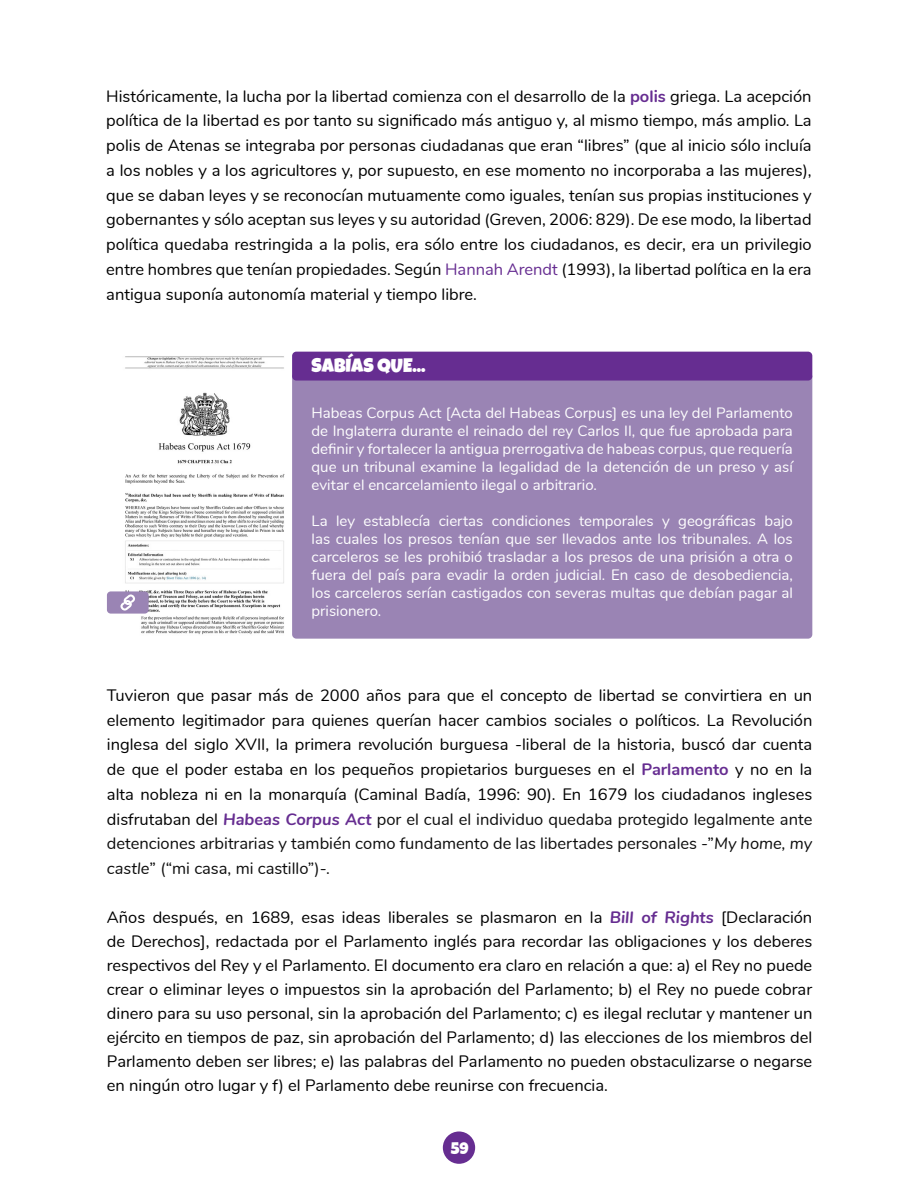
<style>
.page{position:relative;width:918px;height:1188px;background:#fff}
.page>*{position:absolute;margin:0;border:0;box-sizing:border-box;transform-origin:0 0}
.t1{font:19.5px "Luckiest Guy";color:#fff}
.t2{font:16.5px/24.8px "Nunito";color:#000;text-align:justify}
.t3{font:16.5px "Luckiest Guy";color:#fff}
.t4{font:15px/18px "Nunito";color:#fff;text-align:justify}
.s1{font-weight:700;color:#662d91}
.s2{color:#662d91}
.s3{font-weight:700;font-style:italic;color:#662d91}
.s4{color:#0d0d0d}
.s5{font-style:italic;color:#0d0d0d}
</style>
<div class="page">
<div style="left:443px;top:1131px;width:32px;height:33px;background:#662d91;border-radius:50%"></div>
<img style="left:125px;top:352px;width:169px;height:283px">
<div style="left:292px;top:372px;width:520px;height:267px;background:#9a84b4;border-radius:4px"></div>
<div style="left:292px;top:352px;width:520px;height:29px;background:#662d91;border-radius:4px"></div>
<div style="left:107px;top:591px;width:42px;height:23px;background:#9a84b4;border-radius:4px"></div>
<svg style="left:120px;top:594px;width:15px;height:17px"></svg>
<p class="t2" style="left:106px;top:83px;width:707px">Históricamente, la lucha por la libertad comienza con el desarrollo de la <span class="s1">polis</span> griega. La acepción política de la libertad es por tanto su significado más antiguo y, al mismo tiempo, más amplio. La polis de Atenas se integraba por personas ciudadanas que eran “libres” (que al inicio sólo incluía a los nobles y a los agricultores y, por supuesto, en ese momento no incorporaba a las mujeres), que se daban leyes y se reconocían mutuamente como iguales, tenían sus propias instituciones y gobernantes y sólo aceptan sus leyes y su autoridad (Greven, 2006: 829). De ese modo, la libertad política quedaba restringida a la polis, era sólo entre los ciudadanos, es decir, era un privilegio entre hombres que tenían propiedades. Según <span class="s2">Hannah Arendt</span> (1993), la libertad política en la era antigua suponía autonomía material y tiempo libre.</p>
<p class="t1" style="left:312px;top:353px;width:115px">SABÍAS QUE...</p>
<p class="t4" style="left:312px;top:403px;width:483px">Habeas Corpus Act [Acta del Habeas Corpus] es una ley del Parlamento de Inglaterra durante el reinado del rey Carlos II, que fue aprobada para definir y fortalecer la antigua prerrogativa de habeas corpus, que requería que un tribunal examine la legalidad de la detención de un preso y así evitar el encarcelamiento ilegal o arbitrario.</p>
<p class="t4" style="left:312px;top:511px;width:483px">La ley establecía ciertas condiciones temporales y geográficas bajo las cuales los presos tenían que ser llevados ante los tribunales. A los carceleros se les prohibió trasladar a los presos de una prisión a otra o fuera del país para evadir la orden judicial. En caso de desobediencia, los carceleros serían castigados con severas multas que debían pagar al prisionero.</p>
<p class="t2" style="left:107px;top:682px;width:707px">Tuvieron que pasar más de 2000 años para que el concepto de libertad se convirtiera en un elemento legitimador para quienes querían hacer cambios sociales o políticos. La Revolución inglesa del siglo XVII, la primera revolución burguesa -liberal de la historia, buscó dar cuenta de que el poder estaba en los pequeños propietarios burgueses en el <span class="s1">Parlamento</span> y no en la alta nobleza ni en la monarquía (Caminal Badía, 1996: 90). En 1679 los ciudadanos ingleses disfrutaban del <span class="s3">Habeas Corpus Act</span> <span class="s4">por el cual el individuo quedaba protegido legalmente ante detenciones arbitrarias y también como fundamento de las libertades personales -”</span><span class="s5">My home, my castle</span><span class="s4">” (“mi casa, mi castillo”)-.</span></p>
<p class="t2" style="left:107px;top:904px;width:707px;line-height:24px">Años después, en 1689, esas ideas liberales se plasmaron en la <span class="s3">Bill of Rights</span> [Declaración de Derechos], redactada por el Parlamento inglés para recordar las obligaciones y los deberes respectivos del Rey y el Parlamento. El documento era claro en relación a que: a) el Rey no puede crear o eliminar leyes o impuestos sin la aprobación del Parlamento; b) el Rey no puede cobrar dinero para su uso personal, sin la aprobación del Parlamento; c) es ilegal reclutar y mantener un ejército en tiempos de paz, sin aprobación del Parlamento; d) las elecciones de los miembros del Parlamento deben ser libres; e) las palabras del Parlamento no pueden obstaculizarse o negarse en ningún otro lugar y f) el Parlamento debe reunirse con frecuencia.</p>
<p class="t3" style="left:451px;top:1138px;width:19px">59</p>
</div>
